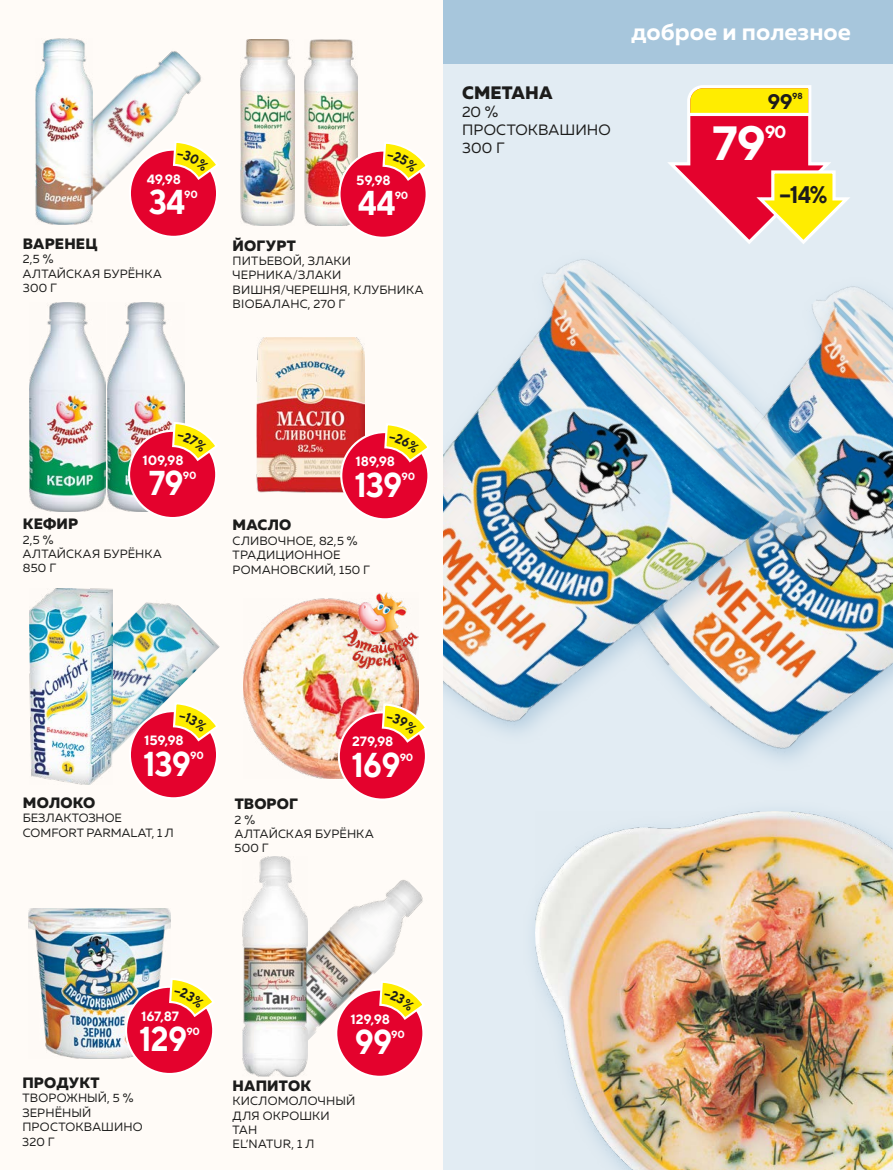
<style>
.page{position:relative;width:893px;height:1170px;background:#fff}
.page>*{position:absolute;margin:0;border:0;box-sizing:border-box;transform-origin:0 0}
.t1{font:700 48px "TT Norms";color:#fff}
.t2{font:700 34.5px "TT Norms";letter-spacing:-.025em;color:#fff;scale:.9 1}
.t3{font:700 24px "Muller";color:#fff}
.t4{font:700 24px "TT Norms";color:#1c1c1b;scale:.9 1}
.t5{font:700 21px "TT Norms";color:#1c1c1b}
.t6{font:800 18px "Muller";letter-spacing:.005em;color:#1c1c1b}
.t7{font:700 17.55px "TT Norms";color:#fff}
.t8{font:800 15px "Muller";letter-spacing:.01em;color:#1c1c1b}
.t9{font:15px/18px "Muller";letter-spacing:.005em;color:#1c1c1b}
.t10{font:700 13.5px "TT Norms";letter-spacing:-.015em;color:#fff}
.t11{font:12px/14.4px "Muller";letter-spacing:.01em;color:#1c1c1b}
.t12{font:700 10.5px "TT Norms";letter-spacing:-.025em;color:#fff}
.t13{font:700 8.7px "TT Norms";color:#1c1c1b}
</style>
<div class="page">
<div style="left:442px;top:0;width:451px;height:1169px;background:#e2ecf3"></div>
<img style="left:843px;top:286px;width:50px;height:434px">
<img style="left:442px;top:235px;width:401px;height:554px">
<div style="left:442px;top:0;width:451px;height:64px;background:#a7c6dc"></div>
<div style="left:0;top:0;width:442px;height:1169px;background:#fffbf7"></div>
<svg style="left:663px;top:85px;width:187px;height:161px"></svg>
<hr style="left:689px;top:113px;width:120px;height:3px;background:#fff">
<svg style="left:130px;top:150px;width:87px;height:87px"></svg>
<div style="left:336px;top:989px;width:87px;height:87px;background:#e4022d;border-radius:50%"></div>
<img style="left:93px;top:51px;width:108px;height:164px">
<img style="left:36px;top:38px;width:57px;height:187px">
<img style="left:241px;top:39px;width:53px;height:187px">
<img style="left:304px;top:39px;width:54px;height:187px">
<div style="left:339px;top:150px;width:88px;height:88px;background:#e4022d;border-radius:50%"></div>
<div style="left:338px;top:149px;width:90px;height:90px;border:2px solid #fff;border-radius:50%"></div>
<img style="left:29px;top:302px;width:77px;height:209px">
<img style="left:108px;top:302px;width:76px;height:209px">
<div style="left:129px;top:431px;width:87px;height:87px;background:#e4022d;border-radius:50%"></div>
<img style="left:257px;top:337px;width:107px;height:155px">
<div style="left:341px;top:432px;width:87px;height:87px;background:#e4022d;border-radius:50%"></div>
<img style="left:79px;top:602px;width:141px;height:183px">
<div style="left:130px;top:711px;width:87px;height:87px;background:#e4022d;border-radius:50%"></div>
<img style="left:29px;top:588px;width:84px;height:196px">
<img style="left:242px;top:880px;width:181px;height:185px">
<img style="left:243px;top:856px;width:64px;height:220px">
<img style="left:29px;top:908px;width:142px;height:150px">
<div style="left:126px;top:986px;width:87px;height:87px;background:#e4022d;border-radius:50%"></div>
<img style="left:535px;top:811px;width:358px;height:358px">
<img style="left:243px;top:599px;width:175px;height:179px">
<div style="left:339px;top:712px;width:87px;height:87px;background:#e4022d;border-radius:50%"></div>
<img style="left:342px;top:592px;width:76px;height:76px">
<svg style="left:172px;top:139px;width:45px;height:94px"></svg>
<svg style="left:378px;top:979px;width:45px;height:93px"></svg>
<svg style="left:381px;top:144px;width:47px;height:90px"></svg>
<svg style="left:171px;top:420px;width:45px;height:94px"></svg>
<svg style="left:383px;top:425px;width:45px;height:90px"></svg>
<svg style="left:172px;top:701px;width:48px;height:93px"></svg>
<svg style="left:168px;top:976px;width:45px;height:94px"></svg>
<svg style="left:381px;top:702px;width:45px;height:93px"></svg>
<h3 class="t3" style="left:631px;top:17px;width:221px">доброе и полезное</h3>
<p class="t10" style="left:147px;top:170px;width:36px">49,98</p>
<h2 class="t2" style="left:149px;top:180px;width:42px">34</h2>
<p class="t12" style="left:184px;top:187px;width:15px">90</p>
<p class="t10" style="left:356px;top:171px;width:36px">59,98</p>
<h2 class="t2" style="left:358px;top:181px;width:43px">44</h2>
<p class="t12" style="left:395px;top:188px;width:15px">90</p>
<h3 class="t6" style="left:462px;top:81px;width:92px">СМЕТАНА</h3>
<p class="t9" style="left:462px;top:103px;width:150px">20 %<br>ПРОСТОКВАШИНО<br>300 Г</p>
<h3 class="t5" style="left:767px;top:88px;width:27px">99</h3>
<p class="t13" style="left:792px;top:91px;width:12px">98</p>
<h1 class="t1" style="left:712px;top:113px;width:55px">79</h1>
<h3 class="t7" style="left:765px;top:121px;width:23px">90</h3>
<h3 class="t4" style="left:780px;top:179px;width:55px">−14%</h3>
<p class="t8" style="left:23px;top:234px;width:76px">ВАРЕНЕЦ</p>
<p class="t11" style="left:23px;top:252px;width:141px">2,5 %<br>АЛТАЙСКАЯ БУРЁНКА<br>300 Г</p>
<p class="t8" style="left:233px;top:236px;width:65px">ЙОГУРТ</p>
<p class="t11" style="left:233px;top:253px;width:192px">ПИТЬЕВОЙ, ЗЛАКИ<br>ЧЕРНИКА/ЗЛАКИ<br>ВИШНЯ/ЧЕРЕШНЯ, КЛУБНИКА<br>BIОБАЛАНС, 270 Г</p>
<p class="t10" style="left:143px;top:451px;width:43px">109,98</p>
<p class="t10" style="left:355px;top:453px;width:41px">189,98</p>
<h2 class="t2" style="left:149px;top:461px;width:40px">79</h2>
<p class="t12" style="left:183px;top:468px;width:15px">90</p>
<h2 class="t2" style="left:355px;top:463px;width:55px">139</h2>
<p class="t12" style="left:402px;top:470px;width:15px">90</p>
<p class="t8" style="left:23px;top:514px;width:57px">КЕФИР</p>
<p class="t11" style="left:23px;top:532px;width:141px">2,5 %<br>АЛТАЙСКАЯ БУРЁНКА<br>850 Г</p>
<p class="t8" style="left:233px;top:515px;width:60px">МАСЛО</p>
<p class="t11" style="left:233px;top:533px;width:139px">СЛИВОЧНОЕ, 82,5 %<br>ТРАДИЦИОННОЕ<br>РОМАНОВСКИЙ, 150 Г</p>
<p class="t10" style="left:144px;top:731px;width:41px">159,98</p>
<p class="t10" style="left:352px;top:733px;width:43px">279,98</p>
<h2 class="t2" style="left:143px;top:741px;width:55px">139</h2>
<p class="t12" style="left:190px;top:748px;width:15px">90</p>
<h2 class="t2" style="left:351px;top:743px;width:56px">169</h2>
<p class="t12" style="left:400px;top:750px;width:15px">90</p>
<p class="t8" style="left:23px;top:793px;width:74px">МОЛОКО</p>
<p class="t11" style="left:23px;top:810px;width:152px">БЕЗЛАКТОЗНОЕ<br>COMFORT PARMALAT, 1 Л</p>
<p class="t8" style="left:235px;top:794px;width:65px">ТВОРОГ</p>
<p class="t11" style="left:235px;top:812px;width:141px">2 %<br>АЛТАЙСКАЯ БУРЁНКА<br>500 Г</p>
<p class="t10" style="left:141px;top:1007px;width:39px">167,87</p>
<h2 class="t2" style="left:139px;top:1017px;width:55px">129</h2>
<p class="t12" style="left:186px;top:1024px;width:15px">90</p>
<p class="t10" style="left:351px;top:1010px;width:41px">129,98</p>
<h2 class="t2" style="left:355px;top:1020px;width:43px">99</h2>
<p class="t12" style="left:391px;top:1027px;width:15px">90</p>
<p class="t8" style="left:22px;top:1073px;width:79px">ПРОДУКТ</p>
<p class="t11" style="left:22px;top:1090px;width:122px">ТВОРОЖНЫЙ, 5 %<br>ЗЕРНЁНЫЙ<br>ПРОСТОКВАШИНО<br>320 Г</p>
<p class="t8" style="left:233px;top:1075px;width:80px">НАПИТОК</p>
<p class="t11" style="left:233px;top:1093px;width:124px">КИСЛОМОЛОЧНЫЙ<br>ДЛЯ ОКРОШКИ<br>ТАН<br>EL’NATUR, 1 Л</p>
</div>
